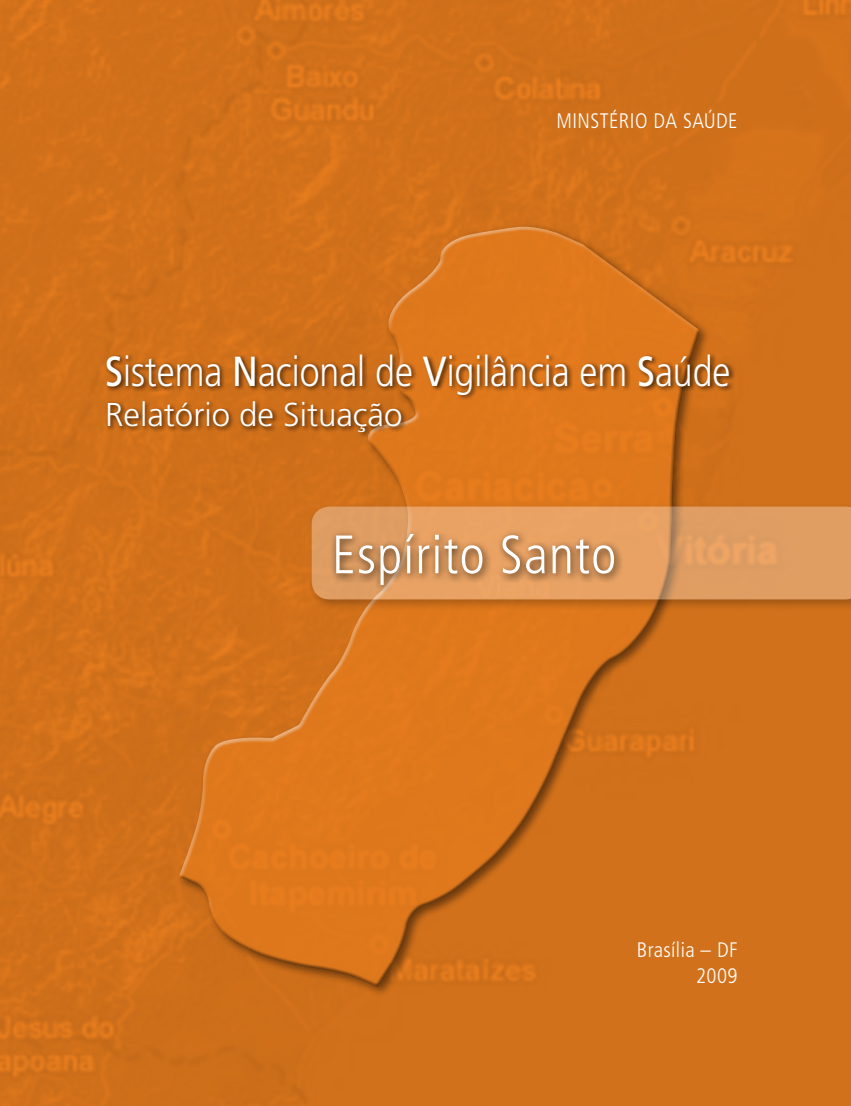
<style>
.page{position:relative;width:851px;height:1106px;background:#fff}
.page>*{position:absolute;margin:0;border:0;box-sizing:border-box;transform-origin:0 0}
.t1{font:300 condensed 54px "Frutiger LT Std";letter-spacing:.02em;color:#fff}
.t2{font:300 42px "Frutiger LT Std";color:#fff;scale:.85 1}
.t3{font:300 33px "Frutiger LT Std";color:#fff}
.t4{font:300 condensed 21px/25.2px "Frutiger LT Std";letter-spacing:.02em;color:#fff;text-align:right}
.s1{font-weight:400}
</style>
<div class="page">
<div style="left:0;top:0;width:850px;height:1106px;background:#d2711b"></div>
<div style="left:175px;top:223px;width:535px;height:775px;background:#d2711b"></div>
<div style="left:177px;top:224px;width:523px;height:698px;background:#fff;opacity:.75"></div>
<div style="left:177px;top:327px;width:523px;height:661px;background:#000;opacity:.75"></div>
<div style="left:307px;top:502px;width:543px;height:109px;background:#000;opacity:.75"></div>
<svg style="left:311px;top:506px;width:539px;height:93px;background:#e19d61"></svg>
<div style="left:330px;top:528px;width:294px;height:66px;background:#000;opacity:.75"></div>
<div style="left:105px;top:352px;width:630px;height:86px;background:#000;opacity:.75"></div>
<p class="t4" style="left:556px;top:108px;width:182px">MINSTÉRIO DA SAÚDE</p>
<p class="t2" style="left:105px;top:348px;width:737px"><span class="s1">S</span>istema <span class="s1">N</span>acional de <span class="s1">V</span>igilância em <span class="s1">S</span>aúde</p>
<p class="t3" style="left:105px;top:395px;width:299px">Relatório de Situação</p>
<p class="t1" style="left:332px;top:524px;width:286px">Espírito Santo</p>
<p class="t4" style="left:636px;top:937px;width:102px">Brasília – DF<br>2009</p>
</div>
